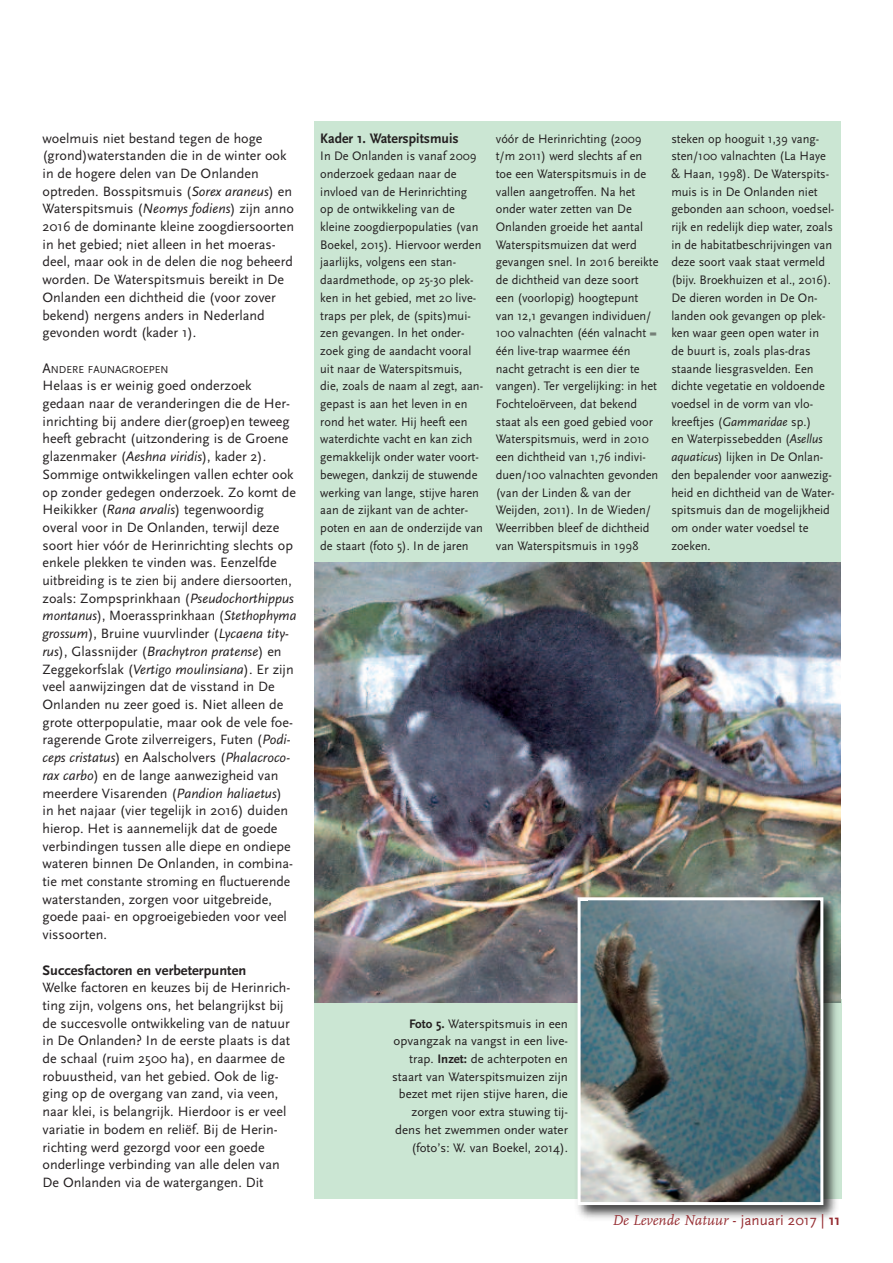
<style>
.page{position:relative;width:893px;height:1263px;background:#fff}
.page>*{position:absolute;margin:0;border:0;box-sizing:border-box;transform-origin:0 0}
.t1{font:italic 15px "FF Scala";color:#962e33}
.t2{font:700 14.4px "Scala Sans";color:#231f20}
.t3{font:700 14.4px "Scala Sans";color:#231f20;scale:.96 1}
.t4{font:14.1px/17.7px "Scala Sans";color:#231f20}
.t5{font:12.9px/17.7px "Scala Sans";color:#231f20;scale:.96 1}
.t6{font:12.9px/17.7px "Scala Sans";color:#231f20;text-align:right}
.t7{font:10.65px "Scala Sans";color:#231f20}
.s1{font-style:italic}
.s2{font-size:14.1px}
.s3{font-weight:700}
.s4{font-family:"Scala Sans";font-style:normal}
.s5{font-family:"Scala Sans";font-weight:700;font-style:normal}
</style>
<div class="page">
<div style="left:314px;top:999px;width:528px;height:200px;background:#cbe6d3"></div>
<div style="left:314px;top:122px;width:527px;height:440px;background:#cbe6d3"></div>
<img style="left:314px;top:562px;width:527px;height:440px">
<img style="left:571px;top:891px;width:270px;height:328px">
<img style="left:582px;top:901px;width:237px;height:300px">
<div style="left:578px;top:897px;width:245px;height:308px;border:3px solid #fff"></div>
<p class="t4" style="left:43px;top:129px;width:253px">woelmuis niet bestand tegen de hoge (grond)waterstanden die in de winter ook in de hogere delen van De Onlanden optreden. Bosspitsmuis (<span class="s1">Sorex araneus</span>) en Waterspitsmuis (<span class="s1">Neomys fodiens</span>) zijn anno 2016 de dominante kleine zoogdiersoorten in het gebied; niet alleen in het moeras&shy;deel, maar ook in de delen die nog beheerd worden. De Waterspitsmuis bereikt in De Onlanden een dichtheid die (voor zover bekend) nergens anders in Nederland gevonden wordt (kader 1).</p>
<p class="t7" style="left:43px;top:363px;width:127px"><span class="s2">A</span>NDERE FAUNAGROEPEN</p>
<p class="t4" style="left:43px;top:377px;width:256px">Helaas is er weinig goed onderzoek gedaan naar de veranderingen die de Her&shy;inrichting bij andere dier(groep)en teweeg heeft gebracht (uitzondering is de Groene glazenmaker (<span class="s1">Aeshna viridis</span>), kader 2).<br>Sommige ontwikkelingen vallen echter ook op zonder gedegen onderzoek. Zo komt de Heikikker (<span class="s1">Rana arvalis</span>) tegenwoordig overal voor in De Onlanden, terwijl deze soort hier vóór de Herinrichting slechts op enkele plekken te vinden was. Eenzelfde uitbreiding is te zien bij andere diersoorten, zoals: Zompsprinkhaan (<span class="s1">Pseudochorthippus montanus</span>), Moerassprinkhaan (<span class="s1">Stethophyma grossum</span>), Bruine vuurvlinder (<span class="s1">Lycaena tity&shy;rus</span>), Glassnijder (<span class="s1">Brachytron pratense</span>) en Zeggekorfslak (<span class="s1">Vertigo moulinsiana</span>). Er zijn veel aanwijzingen dat de visstand in De Onlanden nu zeer goed is. Niet alleen de grote otterpopulatie, maar ook de vele foe&shy;ragerende Grote zilverreigers, Futen (<span class="s1">Podi&shy;ceps cristatus</span>) en Aalscholvers (<span class="s1">Phalacroco&shy;rax carbo</span>) en de lange aanwezigheid van meerdere Visarenden (<span class="s1">Pandion haliaetus</span>) in het najaar (vier tegelijk in 2016) duiden hierop. Het is aannemelijk dat de goede verbindingen tussen alle diepe en ondiepe wateren binnen De Onlanden, in combina&shy;tie met constante stroming en fluctuerende waterstanden, zorgen voor uitgebreide, goede paai- en opgroeigebieden voor veel vissoorten.</p>
<p class="t2" style="left:43px;top:961px;width:205px">Succesfactoren en verbeterpunten</p>
<p class="t4" style="left:43px;top:978px;width:249px">Welke factoren en keuzes bij de Herinrich&shy;ting zijn, volgens ons, het belangrijkst bij de succesvolle ontwikkeling van de natuur in De Onlanden? In de eerste plaats is dat de schaal (ruim 2500 ha), en daarmee de robuustheid, van het gebied. Ook de lig&shy;ging op de overgang van zand, via veen, naar klei, is belangrijk. Hierdoor is er veel variatie in bodem en reliëf. Bij de Herin&shy;richting werd gezorgd voor een goede onderlinge verbinding van alle delen van De Onlanden via de watergangen. Dit</p>
<p class="t3" style="left:320px;top:129px;width:146px">Kader 1. Waterspitsmuis</p>
<p class="t5" style="left:320px;top:147px;width:171px">In De Onlanden is vanaf 2009 onderzoek gedaan naar de invloed van de Herinrichting op de ontwikkeling van de kleine zoogdierpopulaties (van<br>Boekel, 2015). Hiervoor werden jaarlijks, volgens een stan&shy;daardmethode, op 25-30 plek&shy;ken in het gebied, met 20 live&shy;traps per plek, de (spits)mui&shy;zen gevangen. In het onder&shy;zoek ging de aandacht vooral uit naar de Waterspitsmuis, die, zoals de naam al zegt, aan&shy;gepast is aan het leven in en rond het water. Hij heeft een waterdichte vacht en kan zich gemakkelijk onder water voort&shy;bewegen, dankzij de stuwende werking van lange, stijve haren aan de zijkant van de achter&shy;poten en aan de onderzijde van de staart (foto 5). In de jaren</p>
<p class="t5" style="left:496px;top:129px;width:171px">vóór de Herinrichting (2009 t/m 2011) werd slechts af en toe een Waterspitsmuis in de vallen aangetroffen. Na het onder water zetten van De<br>Onlanden groeide het aantal<br>Waterspitsmuizen dat werd gevangen snel. In 2016 bereikte de dichtheid van deze soort een (voorlopig) hoogtepunt van 12,1 gevangen individuen/<br>100 valnachten (één valnacht = één live-trap waarmee één nacht getracht is een dier te vangen). Ter vergelijking: in het<br>Fochteloërveen, dat bekend staat als een goed gebied voor<br>Waterspitsmuis, werd in 2010 een dichtheid van 1,76 indivi&shy;duen/100 valnachten gevonden (van der Linden &amp; van der<br>Weijden, 2011). In de Wieden/<br>Weerribben bleef de dichtheid van Waterspitsmuis in 1998</p>
<p class="t5" style="left:671px;top:129px;width:172px">steken op hooguit 1,39 vang&shy;sten/100 valnachten (La Haye &amp; Haan, 1998). De Waterspits&shy;muis is in De Onlanden niet gebonden aan schoon, voedsel&shy;rijk en redelijk diep water, zoals in de habitatbeschrijvingen van deze soort vaak staat vermeld (bijv. Broekhuizen et al., 2016).<br>De dieren worden in De On&shy;landen ook gevangen op plek&shy;ken waar geen open water in de buurt is, zoals plas-dras staande liesgrasvelden. Een dichte vegetatie en voldoende voedsel in de vorm van vlo&shy;kreeftjes (<span class="s1">Gammaridae</span> sp.)<br>en Waterpissebedden (<span class="s1">Asellus aquaticus</span>) lijken in De Onlan&shy;den bepalender voor aanwezig&shy;heid en dichtheid van de Water&shy;spitsmuis dan de mogelijkheid om onder water voedsel te zoeken.</p>
<p class="t6" style="left:392px;top:1014px;width:177px"><span class="s3">Foto 5.</span> Waterspitsmuis in een opvangzak na vangst in een live&shy;trap. <span class="s3">Inzet:</span> de achterpoten en staart van Waterspitsmuizen zijn bezet met rijen stijve haren, die zorgen voor extra stuwing tij&shy;dens het zwemmen onder water (foto’s: W. van Boekel, 2014).</p>
<p class="t1" style="left:612px;top:1211px;width:230px">De Levende Natuur <span class="s4">- januari 2017 |</span> <span class="s5">11</span></p>
</div>
